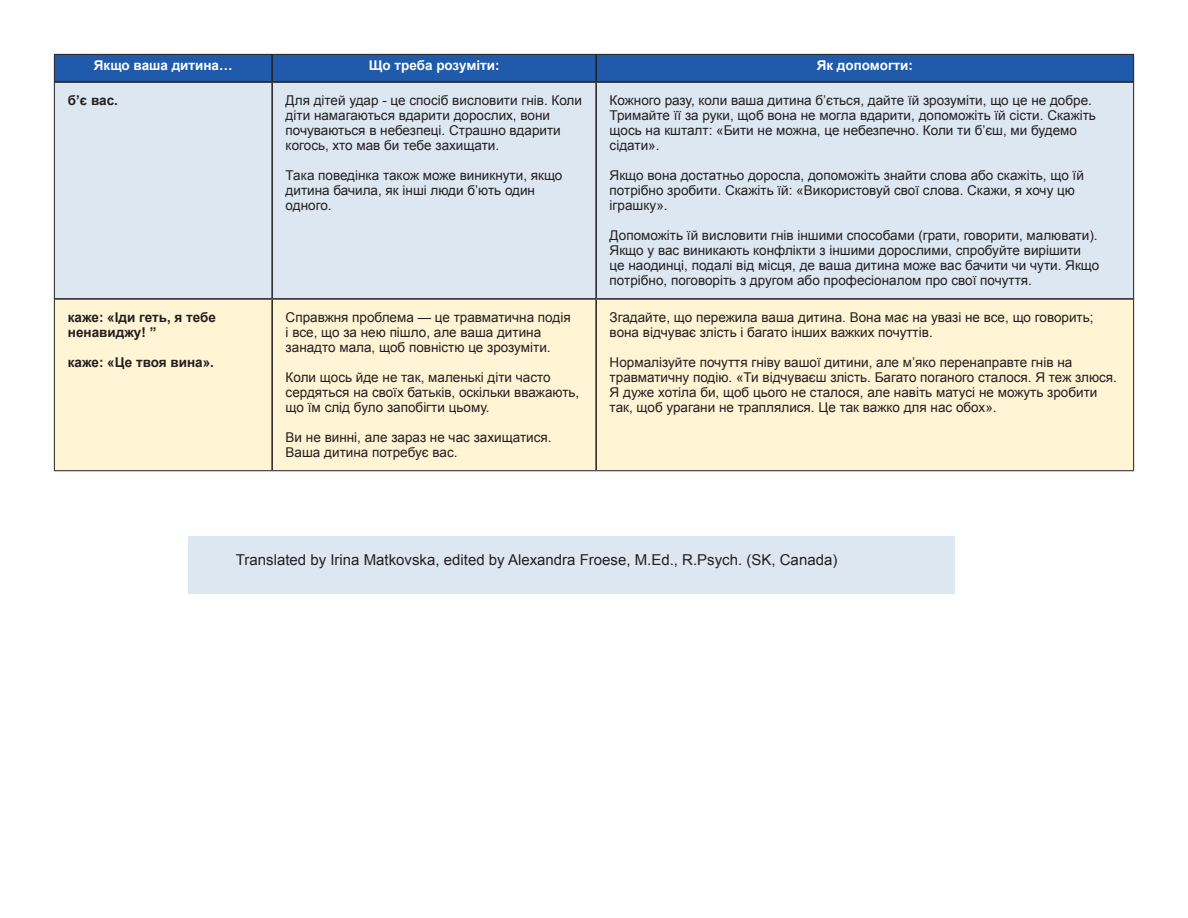
<style>
.page{position:relative;width:1188px;height:918px;background:#fff}
.page>*{position:absolute;margin:0;border:0;box-sizing:border-box;transform-origin:0 0}
.t1{font:15px "Arial";color:#231f20}
.t2{font:13.5px/15px "Arial";color:#231f20}
.t3{font:700 13.5px/15px "Arial";color:#231f20}
.t4{font:700 13.5px "Arial";color:#fff}
</style>
<div class="page">
<div style="left:188px;top:537px;width:767px;height:57px;background:#dde7f2"></div>
<div style="left:55px;top:83px;width:1078px;height:215px;background:#dde7f2"></div>
<div style="left:55px;top:300px;width:1078px;height:170px;background:#fff4d4"></div>
<div style="left:54px;top:54px;width:1080px;height:28px;background:#1f5baa"></div>
<hr style="left:54px;top:82px;width:1px;height:217px;background:#231f20">
<hr style="left:1133px;top:82px;width:1px;height:217px;background:#231f20">
<hr style="left:54px;top:299px;width:1px;height:171px;background:#231f20">
<hr style="left:1133px;top:299px;width:1px;height:171px;background:#231f20">
<hr style="left:54px;top:470px;width:218px;height:1px;background:#231f20">
<hr style="left:272px;top:470px;width:324px;height:1px;background:#231f20">
<hr style="left:596px;top:470px;width:538px;height:1px;background:#231f20">
<hr style="left:271px;top:55px;width:2px;height:26px;background:#231f20">
<hr style="left:595px;top:55px;width:2px;height:26px;background:#231f20">
<hr style="left:55px;top:81px;width:217px;height:2px;background:#231f20">
<hr style="left:272px;top:81px;width:324px;height:2px;background:#231f20">
<hr style="left:271px;top:83px;width:2px;height:215px;background:#231f20">
<hr style="left:596px;top:81px;width:537px;height:2px;background:#231f20">
<hr style="left:595px;top:83px;width:2px;height:215px;background:#231f20">
<hr style="left:55px;top:298px;width:217px;height:2px;background:#231f20">
<hr style="left:272px;top:298px;width:324px;height:2px;background:#231f20">
<hr style="left:271px;top:300px;width:2px;height:170px;background:#231f20">
<hr style="left:596px;top:298px;width:537px;height:2px;background:#231f20">
<hr style="left:595px;top:300px;width:2px;height:170px;background:#231f20">
<p class="t4" style="left:94px;top:57px;width:140px">Якщо ваша дитина…</p>
<p class="t4" style="left:369px;top:57px;width:132px">Що треба розуміти:</p>
<p class="t4" style="left:817px;top:57px;width:98px">Як допомогти:</p>
<p class="t3" style="left:68px;top:94px;width:52px">б’є вас.</p>
<p class="t2" style="left:286px;top:93px;width:298px">Для дітей удар - це спосіб висловити гнів. Коли діти намагаються вдарити дорослих, вони почуваються в небезпеці. Страшно вдарити когось, хто мав би тебе захищати.</p>
<p class="t2" style="left:286px;top:168px;width:278px">Така поведінка також може виникнути, якщо дитина бачила, як інші люди б’ють один одного.</p>
<p class="t2" style="left:610px;top:93px;width:488px">Кожного разу, коли ваша дитина б’ється, дайте їй зрозуміти, що це не добре.<br>Тримайте її за руки, щоб вона не могла вдарити, допоможіть їй сісти. Скажіть щось на кшталт: «Бити не можна, це небезпечно. Коли ти б’єш, ми будемо сідати».</p>
<p class="t2" style="left:610px;top:168px;width:476px">Якщо вона достатньо доросла, допоможіть знайти слова або скажіть, що їй потрібно зробити. Скажіть їй: «Використовуй свої слова. Скажи, я хочу цю іграшку».</p>
<p class="t2" style="left:610px;top:228px;width:491px">Допоможіть їй висловити гнів іншими способами (грати, говорити, малювати).<br>Якщо у вас виникають конфлікти з іншими дорослими, спробуйте вирішити це наодинці, подалі від місця, де ваша дитина може вас бачити чи чути. Якщо потрібно, поговоріть з другом або професіоналом про свої почуття.</p>
<p class="t3" style="left:68px;top:310px;width:150px">каже: «Іди геть, я тебе ненавиджу! ”</p>
<p class="t3" style="left:68px;top:355px;width:148px">каже: «Це твоя вина».</p>
<p class="t2" style="left:286px;top:310px;width:287px">Справжня проблема — це травматична подія і все, що за нею пішло, але ваша дитина занадто мала, щоб повністю це зрозуміти.</p>
<p class="t2" style="left:286px;top:370px;width:295px">Коли щось йде не так, маленькі діти часто сердяться на своїх батьків, оскільки вважають, що їм слід було запобігти цьому.</p>
<p class="t2" style="left:286px;top:430px;width:267px">Ви не винні, але зараз не час захищатися.<br>Ваша дитина потребує вас.</p>
<p class="t2" style="left:610px;top:310px;width:485px">Згадайте, що пережила ваша дитина. Вона має на увазі не все, що говорить; вона відчуває злість і багато інших важких почуттів.</p>
<p class="t2" style="left:610px;top:355px;width:509px">Нормалізуйте почуття гніву вашої дитини, але м’яко перенаправте гнів на травматичну подію. «Ти відчуваєш злість. Багато поганого сталося. Я теж злюся.<br>Я дуже хотіла би, щоб цього не сталося, але навіть матусі не можуть зробити так, щоб урагани не траплялися. Це так важко для нас обох».</p>
<p class="t1" style="left:236px;top:550px;width:603px">Translated by Irina Matkovska, edited by Alexandra Froese, M.Ed., R.Psych. (SK, Canada)</p>
</div>
